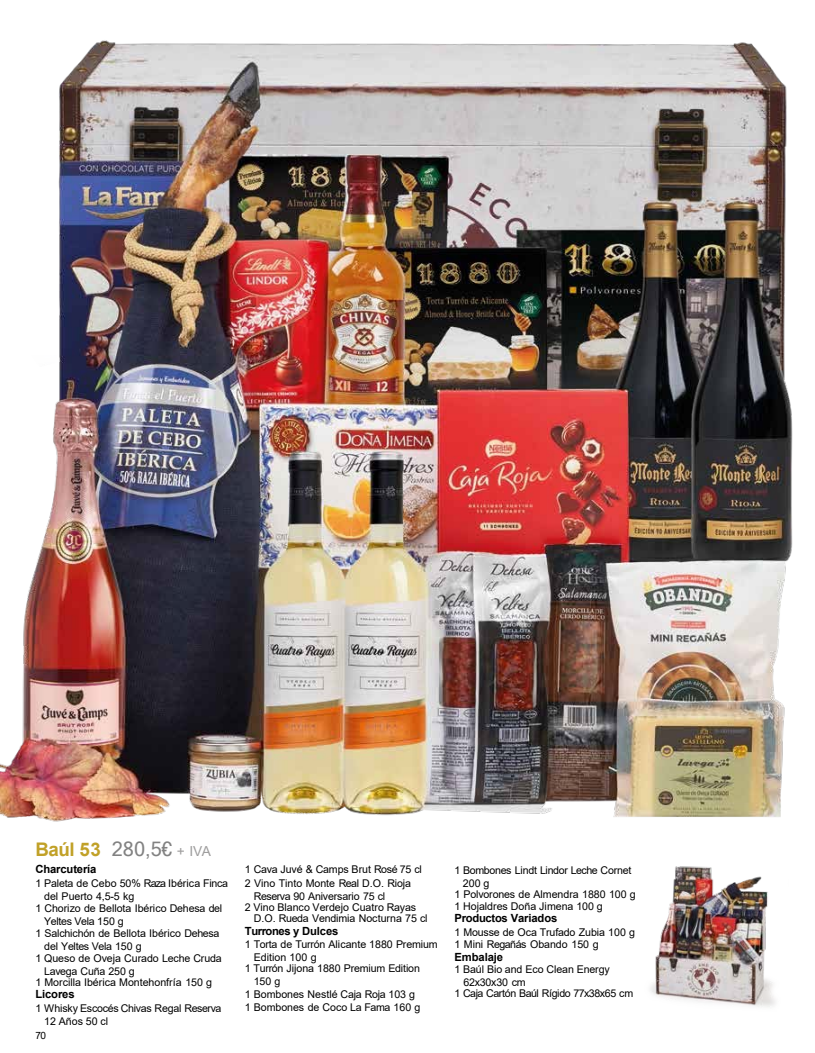
<style>
.page{position:relative;width:815px;height:1053px;background:#fff}
.page>*{position:absolute;margin:0;border:0;box-sizing:border-box;transform-origin:0 0}
.t1{font:700 18.75px "Arial";letter-spacing:-.025em;color:#c1a128}
.t2{font:700 11.25px "Arial";letter-spacing:-.01em;color:#000}
.t3{font:700 11.25px "Arial";letter-spacing:-.035em;color:#000}
.t4{font:10.62px/12.5px "Arial";letter-spacing:-.005em;color:#000}
.t5{font:10.62px/12.6px "Arial";letter-spacing:-.03em;color:#000}
.t6{font:10.62px "Arial";letter-spacing:-.035em;color:#000}
.t7{font:10px "Arial";color:#000}
.s1{font-family:"Microsoft Sans Serif";font-weight:400;font-size:20px;color:#828282}
.s2{font-weight:400;font-size:13.75px;color:#9e9d9d}
</style>
<div class="page">
<img style="left:0;top:40px;width:793px;height:782px">
<img style="left:650px;top:866px;width:125px;height:141px">
<p class="t1" style="left:35px;top:836px;width:177px">Baúl 53 <span class="s1">280,5€</span> <span class="s2">+ IVA</span></p>
<p class="t2" style="left:35px;top:861px;width:63px">Charcutería</p>
<p class="t4" style="left:44px;top:877px;width:185px;text-indent:-9px">1 Paleta de Cebo 50% Raza Ibérica Finca del Puerto 4,5-5 kg</p>
<p class="t4" style="left:44px;top:902px;width:180px;text-indent:-9px">1 Chorizo de Bellota Ibérico Dehesa del<br>Yeltes Vela 150 g</p>
<p class="t4" style="left:44px;top:927px;width:177px;text-indent:-9px">1 Salchichón de Bellota Ibérico Dehesa del Yeltes Vela 150 g</p>
<p class="t4" style="left:44px;top:952px;width:179px;text-indent:-9px">1 Queso de Oveja Curado Leche Cruda<br>Lavega Cuña 250 g</p>
<p class="t4" style="left:35px;top:976px;width:178px">1 Morcilla Ibérica Montehonfría 150 g</p>
<p class="t2" style="left:35px;top:986px;width:41px">Licores</p>
<p class="t4" style="left:44px;top:1002px;width:179px;text-indent:-9px">1 Whisky Escocés Chivas Regal Reserva<br>12 Años 50 cl</p>
<p class="t7" style="left:35px;top:1029px;width:12px">70</p>
<p class="t4" style="left:245px;top:863px;width:178px">1 Cava Juvé &amp; Camps Brut Rosé 75 cl</p>
<p class="t4" style="left:254px;top:877px;width:159px;text-indent:-9px">2 Vino Tinto Monte Real D.O. Rioja<br>Reserva 90 Aniversario 75 cl</p>
<p class="t4" style="left:245px;top:900px;width:173px">2 Vino Blanco Verdejo Cuatro Rayas</p>
<p class="t4" style="left:254px;top:912px;width:175px">D.O. Rueda Vendimia Nocturna 75 cl</p>
<p class="t3" style="left:245px;top:922px;width:95px">Turrones y Dulces</p>
<p class="t4" style="left:254px;top:938px;width:185px;text-indent:-9px">1 Torta de Turrón Alicante 1880 Premium<br>Edition 100 g</p>
<p class="t4" style="left:245px;top:962px;width:176px">1 Turrón Jijona 1880 Premium Edition</p>
<p class="t4" style="left:254px;top:974px;width:28px">150 g</p>
<p class="t4" style="left:245px;top:988px;width:177px">1 Bombones Nestlé Caja Roja 103 g<br>1 Bombones de Coco La Fama 160 g</p>
<p class="t5" style="left:463px;top:864px;width:170px;text-indent:-8px">1 Bombones Lindt Lindor Leche Cornet<br>200 g</p>
<p class="t4" style="left:455px;top:888px;width:183px">1 Polvorones de Almendra 1880 100 g</p>
<p class="t4" style="left:455px;top:899px;width:150px">1 Hojaldres Doña Jimena 100 g</p>
<p class="t2" style="left:455px;top:910px;width:104px">Productos Variados</p>
<p class="t4" style="left:455px;top:925px;width:182px">1 Mousse de Oca Trufado Zubia 100 g<br>1 Mini Regañás Obando 150 g</p>
<p class="t2" style="left:455px;top:948px;width:50px">Embalaje</p>
<p class="t4" style="left:463px;top:963px;width:148px;text-indent:-9px">1 Baúl Bio and Eco Clean Energy<br>62x30x30 cm</p>
<p class="t6" style="left:455px;top:986px;width:180px">1 Caja Cartón Baúl Rígido 77x38x65 cm</p>
</div>
